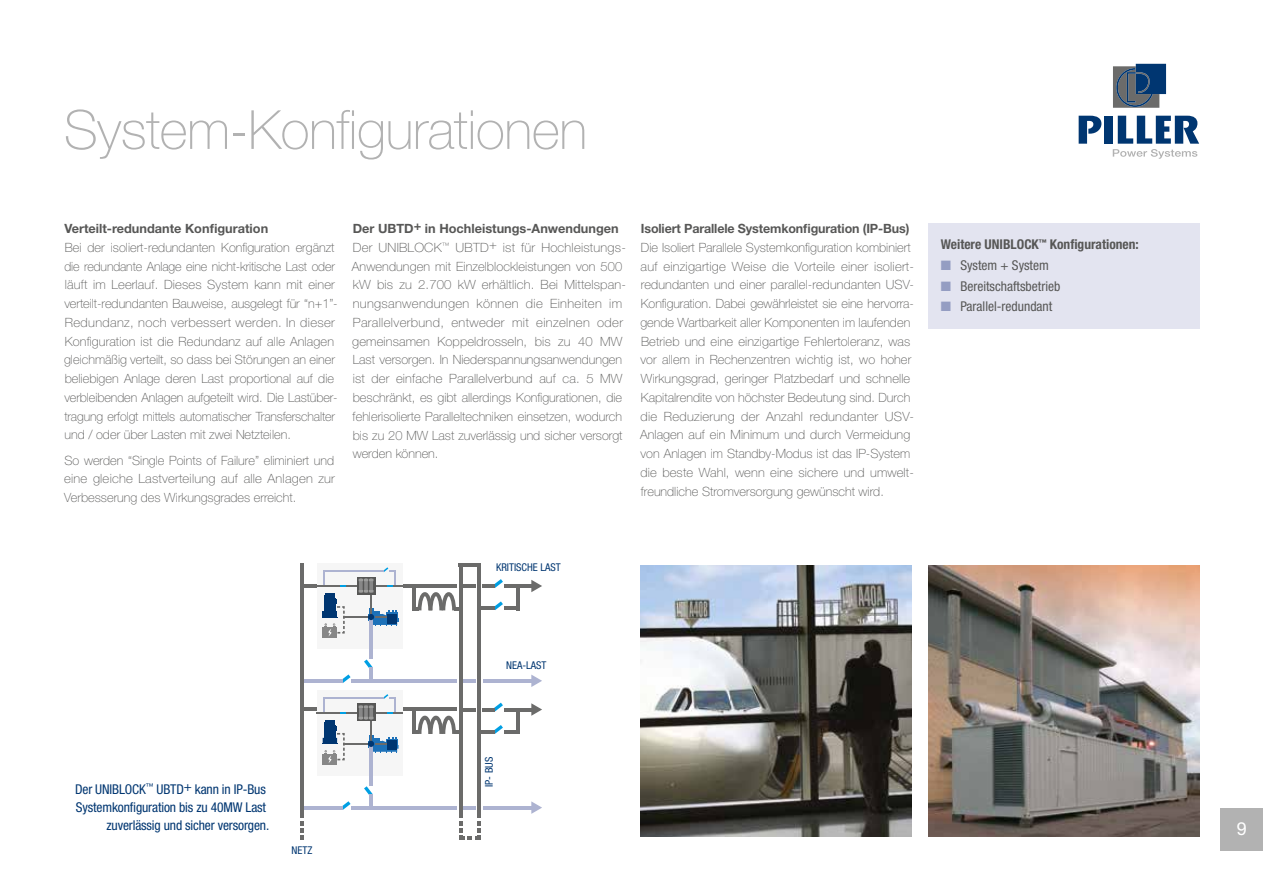
<style>
.page{position:relative;width:1263px;height:893px;background:#fff}
.page>*{position:absolute;margin:0;border:0;box-sizing:border-box;transform-origin:0 0}
.t1{font:100 54px "Helvetica Neue";letter-spacing:-.01em;color:#b2b2b2}
.t2{font:18px "Helvetica Neue";color:#fff}
.t3{font:condensed 13.5px/18px "Helvetica Neue";letter-spacing:-.01em;color:#003671;text-align:right}
.t4{font:condensed 13.5px "Helvetica Neue";color:#575756}
.t5{font:700 condensed 13.5px "Helvetica Neue";color:#575756}
.t6{font:100 12.75px/18.8px "Helvetica Neue";color:#575756}
.t7{font:700 12.75px "Helvetica Neue";letter-spacing:-.01em;color:#575756}
.t8{font:condensed 10.65px "Helvetica Neue";color:#003671}
.s1{font-weight:700}
.s2{color:#949dc2}
</style>
<div class="page">
<img style="left:928px;top:566px;width:271px;height:271px">
<img style="left:640px;top:566px;width:271px;height:271px">
<svg style="left:1079px;top:116px;width:22px;height:28px"></svg>
<div style="left:1104px;top:116px;width:9px;height:28px;background:#003671"></div>
<svg style="left:1113px;top:116px;width:86px;height:43px"></svg>
<svg style="left:1113px;top:64px;width:53px;height:44px;background:#48607a"></svg>
<div style="left:928px;top:223px;width:271px;height:106px;background:#e3e4f0"></div>
<svg style="left:341px;top:801px;width:10px;height:9px"></svg>
<hr style="left:302px;top:807px;width:41px;height:3px;background:#adb3d1">
<svg style="left:494px;top:725px;width:9px;height:9px"></svg>
<svg style="left:494px;top:579px;width:9px;height:9px"></svg>
<svg style="left:493px;top:601px;width:10px;height:9px"></svg>
<hr style="left:302px;top:584px;width:155px;height:4px;background:#6b6b6a">
<div style="left:317px;top:563px;width:85px;height:86px;background:#f6f6f6"></div>
<svg style="left:341px;top:674px;width:10px;height:9px"></svg>
<svg style="left:364px;top:659px;width:9px;height:9px"></svg>
<hr style="left:369px;top:667px;width:4px;height:14px;background:#adb3d1">
<hr style="left:302px;top:680px;width:41px;height:3px;background:#adb3d1">
<hr style="left:351px;top:680px;width:106px;height:3px;background:#adb3d1">
<hr style="left:459px;top:563px;width:3px;height:255px;background:#6b6b6a">
<hr style="left:478px;top:563px;width:3px;height:255px;background:#6b6b6a">
<hr style="left:301px;top:563px;width:3px;height:255px;background:#6b6b6a">
<svg style="left:412px;top:592px;width:47px;height:19px"></svg>
<hr style="left:459px;top:563px;width:22px;height:4px;background:#6b6b6a">
<hr style="left:412px;top:586px;width:4px;height:24px;background:#6b6b6a">
<hr style="left:516px;top:587px;width:4px;height:23px;background:#6b6b6a">
<hr style="left:483px;top:584px;width:12px;height:4px;background:#6b6b6a">
<hr style="left:464px;top:584px;width:12px;height:4px;background:#6b6b6a">
<hr style="left:464px;top:679px;width:12px;height:4px;background:#adb3d1">
<hr style="left:504px;top:584px;width:28px;height:4px;background:#6b6b6a">
<hr style="left:479px;top:607px;width:16px;height:3px;background:#6b6b6a">
<hr style="left:504px;top:607px;width:16px;height:3px;background:#6b6b6a">
<svg style="left:531px;top:580px;width:11px;height:12px"></svg>
<hr style="left:483px;top:679px;width:49px;height:4px;background:#adb3d1">
<svg style="left:531px;top:675px;width:11px;height:12px"></svg>
<hr style="left:302px;top:708px;width:155px;height:3px;background:#6b6b6a">
<hr style="left:516px;top:710px;width:4px;height:24px;background:#6b6b6a">
<svg style="left:301px;top:821px;width:3px;height:19px"></svg>
<svg style="left:459px;top:821px;width:22px;height:19px"></svg>
<svg style="left:483px;top:703px;width:20px;height:8px"></svg>
<svg style="left:412px;top:708px;width:64px;height:30px"></svg>
<hr style="left:464px;top:806px;width:12px;height:4px;background:#adb3d1">
<hr style="left:504px;top:708px;width:28px;height:3px;background:#6b6b6a">
<hr style="left:479px;top:730px;width:16px;height:4px;background:#6b6b6a">
<hr style="left:504px;top:730px;width:16px;height:4px;background:#6b6b6a">
<svg style="left:531px;top:703px;width:11px;height:13px"></svg>
<hr style="left:483px;top:806px;width:49px;height:3px;background:#adb3d1">
<svg style="left:531px;top:801px;width:11px;height:13px"></svg>
<hr style="left:316px;top:585px;width:87px;height:2px;background:#6b6b6a">
<svg style="left:323px;top:572px;width:1px;height:13px"></svg>
<svg style="left:383px;top:567px;width:13px;height:20px"></svg>
<hr style="left:343px;top:616px;width:29px;height:2px;background:#6b6b6a">
<hr style="left:370px;top:589px;width:2px;height:27px;background:#6b6b6a">
<hr style="left:323px;top:571px;width:61px;height:1px;background:#adb3d1">
<hr style="left:325px;top:593px;width:10px;height:4px;background:#003671">
<hr style="left:324px;top:595px;width:11px;height:4px;background:#003671">
<div style="left:323px;top:627px;width:14px;height:11px;background:#878787"></div>
<svg style="left:322px;top:599px;width:23px;height:37px"></svg>
<svg style="left:357px;top:577px;width:18px;height:17px"></svg>
<svg style="left:359px;top:579px;width:4px;height:13px"></svg>
<hr style="left:364px;top:579px;width:4px;height:13px;background:#878787">
<svg style="left:369px;top:579px;width:4px;height:13px"></svg>
<svg style="left:359px;top:578px;width:14px;height:3px"></svg>
<svg style="left:359px;top:590px;width:14px;height:3px"></svg>
<hr style="left:369px;top:619px;width:4px;height:40px;background:#adb3d1">
<svg style="left:368px;top:609px;width:30px;height:17px"></svg>
<div style="left:317px;top:690px;width:85px;height:86px;background:#f6f6f6"></div>
<svg style="left:364px;top:786px;width:9px;height:9px"></svg>
<hr style="left:369px;top:794px;width:4px;height:14px;background:#adb3d1">
<hr style="left:351px;top:807px;width:106px;height:3px;background:#adb3d1">
<hr style="left:316px;top:712px;width:87px;height:1px;background:#6b6b6a">
<svg style="left:323px;top:699px;width:1px;height:13px"></svg>
<svg style="left:384px;top:694px;width:12px;height:19px"></svg>
<hr style="left:343px;top:743px;width:29px;height:2px;background:#6b6b6a">
<hr style="left:370px;top:716px;width:2px;height:26px;background:#6b6b6a">
<hr style="left:323px;top:697px;width:61px;height:2px;background:#adb3d1">
<hr style="left:325px;top:720px;width:10px;height:4px;background:#003671">
<hr style="left:324px;top:722px;width:11px;height:4px;background:#003671">
<div style="left:324px;top:725px;width:12px;height:14px;background:#003671"></div>
<div style="left:323px;top:754px;width:14px;height:11px;background:#878787"></div>
<svg style="left:322px;top:726px;width:23px;height:37px"></svg>
<div style="left:357px;top:703px;width:18px;height:18px;background:#575756"></div>
<svg style="left:359px;top:706px;width:4px;height:13px"></svg>
<hr style="left:364px;top:706px;width:4px;height:13px;background:#878787">
<svg style="left:369px;top:706px;width:4px;height:13px"></svg>
<svg style="left:359px;top:705px;width:14px;height:3px"></svg>
<svg style="left:359px;top:717px;width:14px;height:3px"></svg>
<hr style="left:369px;top:746px;width:4px;height:40px;background:#adb3d1">
<svg style="left:368px;top:735px;width:30px;height:18px"></svg>
<div style="left:1220px;top:808px;width:43px;height:42px;background:#b2b2b2"></div>
<h1 class="t1" style="left:64px;top:100px;width:525px">System-Konfigurationen</h1>
<p class="t7" style="left:64px;top:221px;width:205px">Verteilt-redundante Konfiguration</p>
<p class="t6" style="left:64px;top:238px;width:275px">Bei der isoliert-redundanten Konfiguration ergänzt die redundante Anlage eine nicht-kritische Last oder läuft im Leerlauf. Dieses System kann mit einer verteilt-redundanten Bauweise, ausgelegt für “n+1”- Redundanz, noch verbessert werden. In dieser Konfiguration ist die Redundanz auf alle Anlagen gleichmäßig verteilt, so dass bei Störungen an einer beliebigen Anlage deren Last proportional auf die verbleibenden Anlagen aufgeteilt wird. Die Lastüber&shy;tragung erfolgt mittels automatischer Transferschalter und / oder über Lasten mit zwei Netzteilen.</p>
<p class="t6" style="left:64px;top:451px;width:272px;text-align:justify">So werden “Single Points of Failure” eliminiert und eine gleiche Lastverteilung auf alle Anlagen zur Verbesserung des Wirkungsgrades erreicht.</p>
<p class="t6" style="left:352px;top:219px;width:276px"><span class="s1">Der UBTD</span><sup>+</sup> <span class="s1">in Hochleistungs-Anwendungen </span>Der UNIBLOCK<sup>™</sup> UBTD+ ist für Hochleistungs-Anwendungen mit Einzelblockleistungen von 500 kW bis zu 2.700 kW erhältlich. Bei Mittelspan&shy;nungsanwendungen können die Einheiten im Parallelverbund, entweder mit einzelnen oder gemeinsamen Koppeldrosseln, bis zu 40 MW Last versorgen. In Niederspannungsanwendungen ist der einfache Parallelverbund auf ca. 5 MW beschränkt, es gibt allerdings Konfigurationen, die fehlerisolierte Paralleltechniken einsetzen, wodurch bis zu 20 MW Last zuverlässig und sicher versorgt werden können.</p>
<p class="t7" style="left:641px;top:221px;width:270px">Isoliert Parallele Systemkonfiguration (IP-Bus)</p>
<p class="t6" style="left:640px;top:238px;width:276px">Die Isoliert Parallele Systemkonfiguration kombiniert auf einzigartige Weise die Vorteile einer isoliert&shy;redundanten und einer parallel-redundanten USV-Konfiguration. Dabei gewährleistet sie eine hervorra&shy;gende Wartbarkeit aller Komponenten im laufenden Betrieb und eine einzigartige Fehlertoleranz, was vor allem in Rechenzentren wichtig ist, wo hoher Wirkungsgrad, geringer Platzbedarf und schnelle Kapitalrendite von höchster Bedeutung sind. Durch die Reduzierung der Anzahl redundanter USV-Anlagen auf ein Minimum und durch Vermeidung von Anlagen im Standby-Modus ist das IP-System die beste Wahl, wenn eine sichere und umwelt&shy;freundliche Stromversorgung gewünscht wird.</p>
<p class="t8" style="left:496px;top:561px;width:66px">KRITISCHE LAST</p>
<p class="t5" style="left:941px;top:236px;width:199px">Weitere UNIBLOCK<sup>™</sup> Konfigurationen:</p>
<p class="t4" style="left:941px;top:257px;width:109px"><span class="s2">■</span> System + System</p>
<p class="t4" style="left:941px;top:278px;width:121px"><span class="s2">■</span> Bereitschaftsbetrieb</p>
<p class="t4" style="left:941px;top:299px;width:113px"><span class="s2">■</span> Parallel-redundant</p>
<p class="t3" style="left:75px;top:780px;width:196px">Der UNIBLOCK<sup>™</sup> UBTD+ kann in IP-Bus<br>Systemkonfiguration bis zu 40MW Last zuverlässig und sicher versorgen.</p>
<p class="t8" style="left:292px;top:844px;width:22px">NETZ</p>
<p class="t8" style="left:506px;top:659px;width:42px">NEA-LAST</p>
<p class="t8" style="left:483px;top:787px;width:32px;rotate:-90deg">IP- BUS</p>
<h2 class="t2" style="left:1237px;top:818px;width:12px">9</h2>
</div>
